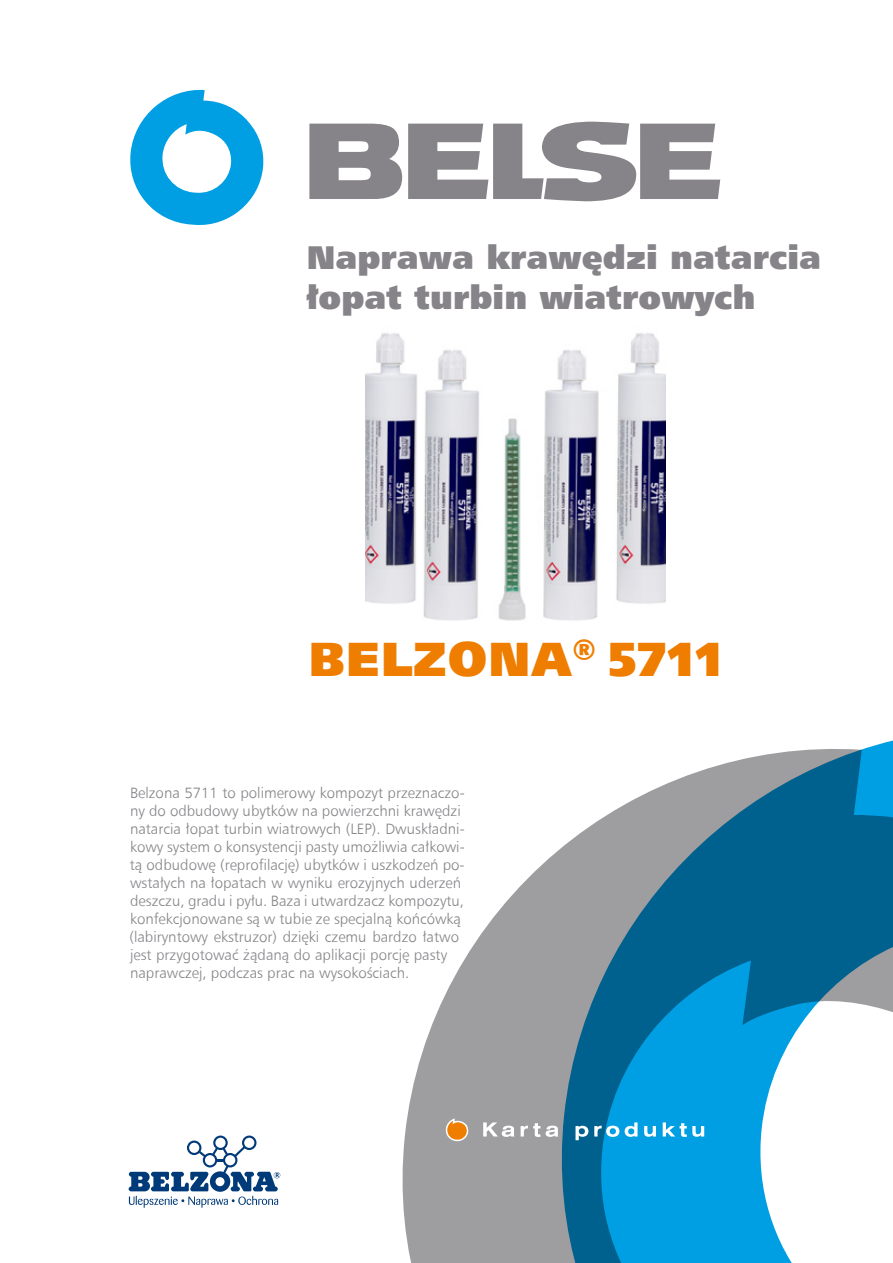
<style>
.page{position:relative;width:893px;height:1263px;background:#fff}
.page>*{position:absolute;margin:0;border:0;box-sizing:border-box;transform-origin:0 0}
.t1{font:48.3px "Humnst 777 X Blk EU";letter-spacing:.025em;color:#ef7d00}
.t2{font:33px/39.6px "Humnst 777 X Blk EU";color:#868488}
.t3{font:15px/18px "Humnst 777 Lt EU";color:#868488}
</style>
<div class="page">
<svg style="left:402px;top:849px;width:158px;height:414px;fill:#9e9da0"></svg>
<svg style="left:560px;top:740px;width:333px;height:523px"></svg>
<svg style="left:483px;top:1122px;width:221px;height:18px"></svg>
<svg style="left:446px;top:1117px;width:22px;height:28px"></svg>
<svg style="left:309px;top:122px;width:411px;height:79px"></svg>
<svg style="left:130px;top:89px;width:134px;height:136px"></svg>
<svg style="left:129px;top:1135px;width:151px;height:73px"></svg>
<img style="left:365px;top:333px;width:300px;height:288px">
<h2 class="t2" style="left:306px;top:239px;width:516px">Naprawa krawędzi natarcia łopat turbin wiatrowych</h2>
<h1 class="t1" style="left:309px;top:628px;width:415px">BELZONA<sup>®</sup> 5711</h1>
<p class="t3" style="left:130px;top:784px;width:337px">Belzona 5711 to polimerowy kompozyt przeznaczo&shy;ny do odbudowy ubytków na powierzchni krawędzi natarcia łopat turbin wiatrowych (LEP). Dwuskładni&shy;kowy system o konsystencji pasty umożliwia całkowi&shy;tą odbudowę (reprofilację) ubytków i uszkodzeń po&shy;wstałych na łopatach w wyniku erozyjnych uderzeń deszczu, gradu i pyłu. Baza i utwardzacz kompozytu, konfekcjonowane są w tubie ze specjalną końcówką (labiryntowy ekstruzor) dzięki czemu bardzo łatwo jest przygotować żądaną do aplikacji porcję pasty naprawczej, podczas prac na wysokościach.</p>
</div>
